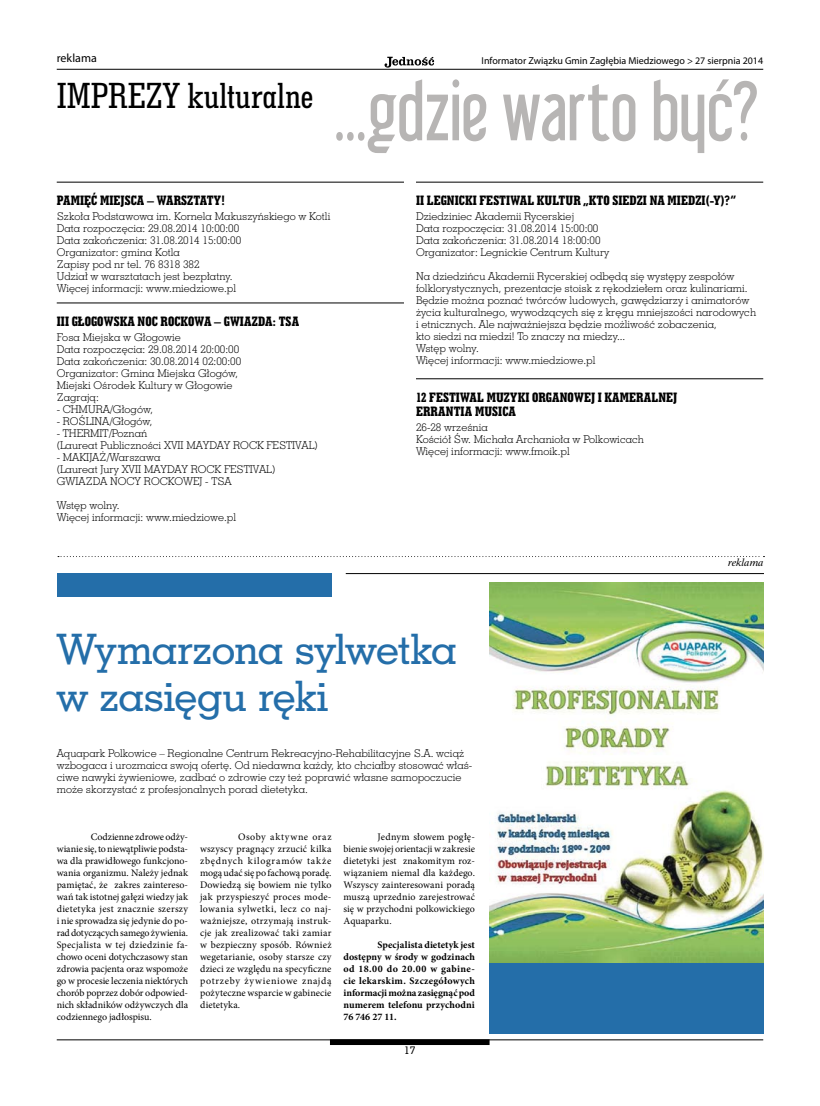
<style>
.page{position:relative;width:820px;height:1106px;background:#fff}
.page>*{position:absolute;margin:0;border:0;box-sizing:border-box;transform-origin:0 0}
.t1{font:39px/46.8px "Geo Slab 703 Md PL";letter-spacing:-.015em;color:#246ea9}
.t2{font:32px "Geo Slab 703 Md Cn PL";color:#000}
.t3{font:12px/14px "Geo Slab 703 X Bd Cn PL";letter-spacing:.01em;color:#000}
.t4{font:12px "Myriad Pro";color:#000}
.t5{font:10px/12px "Geo Slab 703 Lt PL";color:#000}
.t6{font:10px/12px "Minion Pro";letter-spacing:.005em;color:#000;text-align:justify}
.t7{font:700 10px/12px "Minion Pro";color:#000;text-align:justify}
.t8{font:10px "Myriad Pro";color:#000}
.t9{font:italic 10px "Dutch 801 Rm PL";color:#000}
.t10{font:10px "Geo Slab 703 Md PL";color:#000}
</style>
<div class="page">
<hr style="left:57px;top:69px;width:706px;height:1px;background:#000">
<svg style="left:384px;top:57px;width:50px;height:11px"></svg>
<hr style="left:57px;top:1039px;width:706px;height:1px;background:#000">
<div style="left:330px;top:1039px;width:159px;height:6px;border:2px solid #000"></div>
<hr style="left:345px;top:573px;width:418px;height:1px;background:#000">
<div style="left:489px;top:961px;width:274px;height:73px;background:#246ea9"></div>
<div style="left:57px;top:573px;width:274px;height:23px;background:#246ea9"></div>
<svg style="left:58px;top:556px;width:706px;height:1px"></svg>
<img style="left:489px;top:582px;width:274px;height:380px">
<hr style="left:57px;top:182px;width:347px;height:1px;background:#000">
<hr style="left:57px;top:302px;width:347px;height:1px;background:#000">
<hr style="left:416px;top:182px;width:347px;height:1px;background:#000">
<hr style="left:416px;top:378px;width:347px;height:1px;background:#000">
<svg style="left:336px;top:79px;width:420px;height:74px"></svg>
<p class="t4" style="left:57px;top:51px;width:42px">reklama</p>
<h2 class="t2" style="left:57px;top:73px;width:258px">IMPREZY kulturalne</h2>
<p class="t3" style="left:57px;top:193px;width:170px">PAMIĘĆ MIEJSCA – WARSZTATY!</p>
<p class="t5" style="left:57px;top:210px;width:275px">Szkoła Podstawowa im. Kornela Makuszyńskiego w Kotli Data rozpoczęcia: 29.08.2014 10:00:00<br>Data zakończenia: 31.08.2014 15:00:00<br>Organizator: gmina Kotla<br>Zapisy pod nr tel. 76 8318 382<br>Udział w warsztatach jest bezpłatny.<br>Więcej informacji: www.miedziowe.pl</p>
<p class="t3" style="left:57px;top:314px;width:230px">III GŁOGOWSKA NOC ROCKOWA – GWIAZDA: TSA</p>
<p class="t5" style="left:57px;top:331px;width:186px">Fosa Miejska w Głogowie<br>Data rozpoczęcia: 29.08.2014 20:00:00<br>Data zakończenia: 30.08.2014 02:00:00<br>Organizator: Gmina Miejska Głogów,<br>Miejski Ośrodek Kultury w Głogowie<br>Zagrają:</p>
<p class="t5" style="left:57px;top:403px;width:98px">- CHMURA/Głogów,</p>
<p class="t5" style="left:57px;top:415px;width:97px">- ROŚLINA/Głogów,</p>
<p class="t5" style="left:57px;top:427px;width:262px">- THERMIT/Poznań<br>(Laureat Publiczności XVII MAYDAY ROCK FESTIVAL)</p>
<p class="t5" style="left:57px;top:451px;width:220px">- MAKIJAŻ/Warszawa<br>(Laureat Jury XVII MAYDAY ROCK FESTIVAL)<br>GWIAZDA NOCY ROCKOWEJ - TSA</p>
<p class="t5" style="left:57px;top:499px;width:181px">Wstęp wolny.<br>Więcej informacji: www.miedziowe.pl</p>
<p class="t8" style="left:481px;top:55px;width:283px">Informator Związku Gmin Zagłębia Miedziowego &gt; 27 sierpnia 2014</p>
<p class="t3" style="left:416px;top:193px;width:321px">II LEGNICKI FESTIWAL KULTUR „KTO SIEDZI NA MIEDZI(-Y)?”</p>
<p class="t5" style="left:416px;top:210px;width:195px">Dziedziniec Akademii Rycerskiej<br>Data rozpoczęcia: 31.08.2014 15:00:00<br>Data zakończenia: 31.08.2014 18:00:00<br>Organizator: Legnickie Centrum Kultury</p>
<p class="t5" style="left:416px;top:270px;width:341px">Na dziedzińcu Akademii Rycerskiej odbędą się występy zespołów folklorystycznych, prezentacje stoisk z rękodziełem oraz kulinariami.<br>Będzie można poznać twórców ludowych, gawędziarzy i animatorów życia kulturalnego, wywodzących się z kręgu mniejszości narodowych i etnicznych. Ale najważniejsza będzie możliwość zobaczenia,<br>kto siedzi na miedzi! To znaczy na miedzy...<br>Wstęp wolny.<br>Więcej informacji: www.miedziowe.pl</p>
<p class="t3" style="left:416px;top:390px;width:263px">12 FESTIWAL MUZYKI ORGANOWEJ I KAMERALNEJ<br>ERRANTIA MUSICA</p>
<p class="t5" style="left:416px;top:420px;width:229px">26-28 września<br>Kościół Św. Michała Archanioła w Polkowicach<br>Więcej informacji: www.fmoik.pl</p>
<p class="t9" style="left:728px;top:556px;width:37px">reklama</p>
<h1 class="t1" style="left:57px;top:625px;width:402px">Wymarzona sylwetka w zasięgu ręki</h1>
<p class="t5" style="left:57px;top:746px;width:417px">Aquapark Polkowice – Regionalne Centrum Rekreacyjno-Rehabilitacyjne S.A. wciąż wzbogaca i urozmaica swoją ofertę. Od niedawna każdy, kto chciałby stosować właś&shy;ciwe nawyki żywieniowe, zadbać o zdrowie czy też poprawić własne samopoczucie może skorzystać z profesjonalnych porad dietetyka.</p>
<p class="t6" style="left:57px;top:831px;width:133px;text-indent:34px">Codzienne zdrowe odży&shy;wianie się, to niewątpliwie podsta&shy;wa dla prawidłowego funkcjono&shy;wania organizmu. Należy jednak pamiętać, że zakres zaintereso&shy;wań tak istotnej gałęzi wiedzy jak dietetyka jest znacznie szerszy i nie sprowadza się jedynie do po&shy;rad dotyczących samego żywienia.<br>Specjalista w tej dziedzinie fa&shy;chowo oceni dotychczasowy stan zdrowia pacjenta oraz wspomoże go w procesie leczenia niektórych chorób poprzez dobór odpowied&shy;nich składników odżywczych dla codziennego jadłospisu.</p>
<p class="t6" style="left:200px;top:831px;width:133px;text-indent:38px">Osoby aktywne oraz wszyscy pragnący zrzucić kilka zbędnych kilogramów także mogą udać się po fachową poradę.<br>Dowiedzą się bowiem nie tylko jak przyspieszyć proces mode&shy;lowania sylwetki, lecz co naj&shy;ważniejsze, otrzymają instruk&shy;cje jak zrealizować taki zamiar w bezpieczny sposób. Również wegetarianie, osoby starsze czy dzieci ze względu na specyficzne potrzeby żywieniowe znajdą pożyteczne wsparcie w gabinecie dietetyka.</p>
<p class="t6" style="left:343px;top:831px;width:133px;text-indent:34px">Jednym słowem pogłę&shy;bienie swojej orientacji w zakresie dietetyki jest znakomitym roz&shy;wiązaniem niemal dla każdego.<br>Wszyscy zainteresowani poradą muszą uprzednio zarejestrować się w przychodni polkowickiego Aquaparku.</p>
<p class="t7" style="left:343px;top:939px;width:133px;text-indent:34px">Specjalista dietetyk jest dostępny w środy w godzinach od 18.00 do 20.00 w gabine&shy;cie lekarskim. Szczegółowych informacji można zasięgnąć pod numerem telefonu przychodni 76 746 27 11.</p>
<p class="t10" style="left:404px;top:1044px;width:10px">17</p>
</div>
